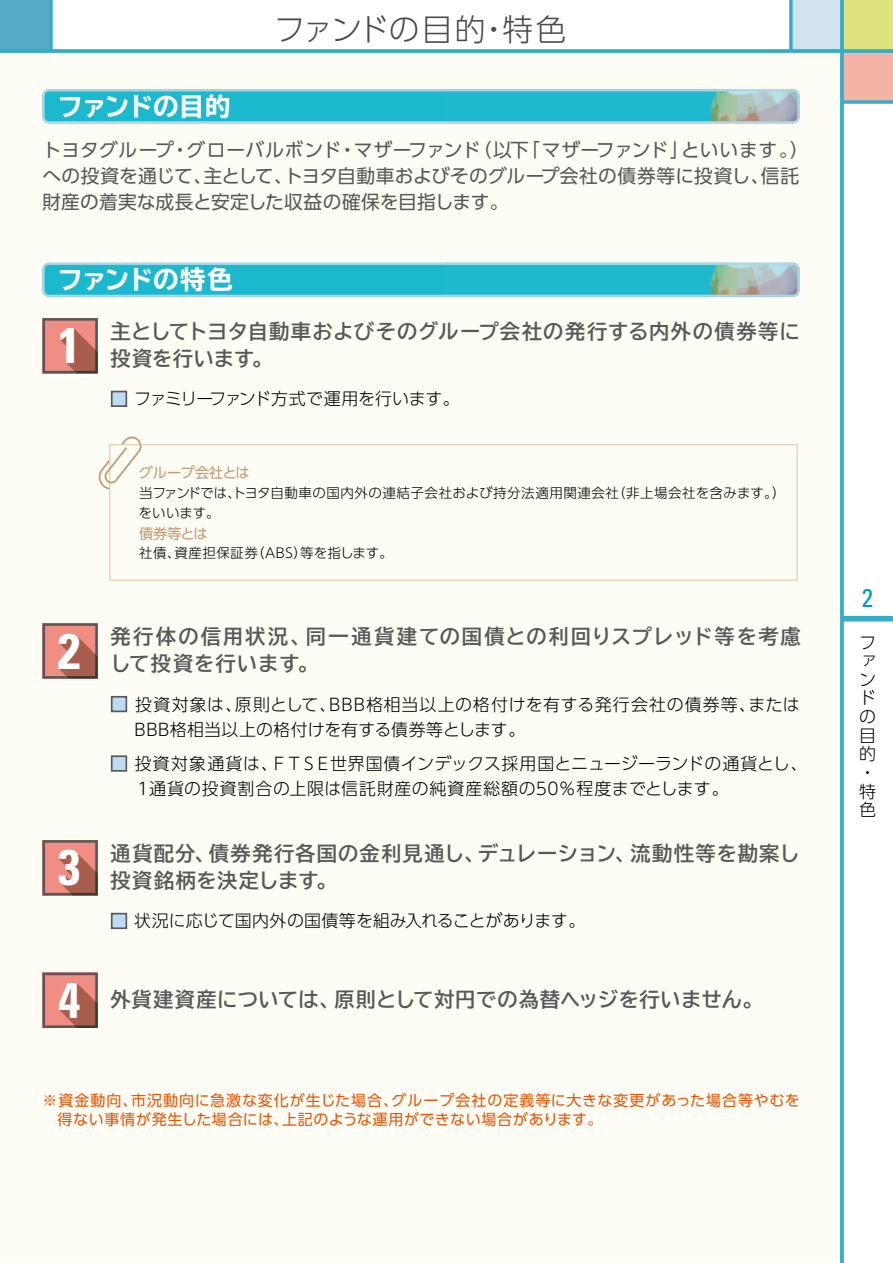
<style>
.page{position:relative;width:893px;height:1263px;background:#fff}
.page>*{position:absolute;margin:0;border:0;box-sizing:border-box;transform-origin:0 0}
.t1{font:700 condensed 49.95px "Univers";color:#fff}
.t2{font:300 30.75px "UD Shin Go Pro";letter-spacing:.005em;color:#4c4948}
.t3{font:700 expanded 25.5px "TBUD Go Std";letter-spacing:-.025em;color:#fff}
.t4{font:condensed 25.5px "Univers";color:#0099bd}
.t5{font:700 20.25px/26.7px "TBUD Go Std";letter-spacing:.045em;color:#595757}
.t6{font:700 20.25px "TBUD Go Std";letter-spacing:.095em;color:#595757}
.t7{font:700 20.25px "TBUD Go Std";letter-spacing:.025em;color:#595757}
.t8{font:18.75px/26.2px "UD Shin Go Pro";letter-spacing:.005em;color:#595757}
.t9{font:300 16.95px/18.6px "UD Shin Go Pro";letter-spacing:.015em;color:#000}
.t10{font:300 16.95px/25.5px "UD Shin Go Pro";letter-spacing:.035em;color:#000}
.t11{font:300 16.95px "UD Shin Go Pro";letter-spacing:-.005em;color:#000}
.t12{font:300 16.95px "UD Shin Go Pro";letter-spacing:-.02em;color:#000}
.t13{font:15px/19.2px "UD Shin Go Pro";letter-spacing:.05em;color:#ea5504}
.t14{font:14.25px "UD Shin Go Pro";letter-spacing:-.01em;color:#c49a72}
.t15{font:300 13.5px/20.2px "UD Shin Go Pro";letter-spacing:.04em;color:#000}
.t16{font:300 13.5px "UD Shin Go Pro";letter-spacing:.01em;color:#000}
.s1{color:#bbdcf4}
</style>
<div class="page">
<div style="left:0;top:51px;width:842px;height:1212px;background:#fdfcf5"></div>
<div style="left:791px;top:0;width:51px;height:51px;background:#d1e4ed"></div>
<div style="left:842px;top:0;width:51px;height:51px;background:#dfe37f"></div>
<div style="left:0;top:0;width:51px;height:51px;background:#57abc9"></div>
<div style="left:842px;top:51px;width:51px;height:51px;background:#f5b3a8"></div>
<svg style="left:49px;top:0;width:4px;height:49px"></svg>
<div style="left:842px;top:616px;width:51px;height:5px;background:#34acc6"></div>
<svg style="left:840px;top:0;width:4px;height:1263px;background:#40b0c8"></svg>
<svg style="left:0;top:49px;width:893px;height:4px;background:#3fb0c8"></svg>
<svg style="left:842px;top:100px;width:51px;height:4px"></svg>
<svg style="left:789px;top:0;width:4px;height:51px"></svg>
<svg style="left:43px;top:89px;width:756px;height:34px;background:#3cbccd"></svg>
<svg style="left:43px;top:263px;width:756px;height:34px;background:#3cbccd"></svg>
<svg style="left:43px;top:318px;width:55px;height:55px;background:#c4776d"></svg>
<div style="left:111px;top:391px;width:16px;height:16px;border:2px solid #595757"></div>
<div style="left:111px;top:913px;width:16px;height:16px;border:2px solid #595757"></div>
<div style="left:111px;top:696px;width:16px;height:16px;border:2px solid #595757"></div>
<div style="left:111px;top:755px;width:16px;height:17px;border:2px solid #595757"></div>
<svg style="left:43px;top:623px;width:55px;height:56px;background:#ba7166"></svg>
<svg style="left:43px;top:840px;width:55px;height:55px;background:#bd7267"></svg>
<svg style="left:109px;top:444px;width:689px;height:137px"></svg>
<svg style="left:98px;top:437px;width:44px;height:52px"></svg>
<svg style="left:43px;top:973px;width:55px;height:55px;background:#bb7166"></svg>
<h3 class="t3" style="left:57px;top:92px;width:175px">ファンドの目的</h3>
<h2 class="t2" style="left:274px;top:4px;width:294px">ファンドの目的・特色</h2>
<p class="t8" style="left:43px;top:136px;width:768px">トヨタグループ・グローバルボンド・マザーファンド（以下「マザーファンド」といいます。）への投資を通じて、主として、トヨタ自動車およびそのグループ会社の債券等に投資し、信託財産の着実な成長と安定した収益の確保を目指します。</p>
<h3 class="t3" style="left:57px;top:265px;width:177px">ファンドの特色</h3>
<h1 class="t1" style="left:58px;top:315px;width:24px">1</h1>
<p class="t12" style="left:111px;top:385px;width:351px"><span class="s1">■</span> ファミリーファンド方式で運用を行います。</p>
<p class="t5" style="left:111px;top:318px;width:691px">主としてトヨタ自動車およびそのグループ会社の発行する内外の債券等に投資を行います。</p>
<h1 class="t1" style="left:58px;top:620px;width:24px">2</h1>
<h1 class="t1" style="left:58px;top:837px;width:24px">3</h1>
<p class="t14" style="left:139px;top:461px;width:112px">グループ会社とは</p>
<p class="t15" style="left:139px;top:482px;width:648px">当ファンドでは、トヨタ自動車の国内外の連結子会社および持分法適用関連会社（非上場会社を含みます。）をいいます。</p>
<p class="t14" style="left:139px;top:522px;width:70px">債券等とは</p>
<p class="t16" style="left:139px;top:542px;width:256px">社債、資産担保証券（ＡＢＳ）等を指します。</p>
<p class="t6" style="left:111px;top:620px;width:692px">発行体の信用状況、同一通貨建ての国債との利回りスプレッド等を考慮</p>
<p class="t5" style="left:111px;top:650px;width:209px">して投資を行います。</p>
<p class="t10" style="left:135px;top:691px;width:667px;text-indent:-24px"><span class="s1">■</span> 投資対象は、原則として、BBB格相当以上の格付けを有する発行会社の債券等、または<br>BBB格相当以上の格付けを有する債券等とします。</p>
<p class="t9" style="left:135px;top:750px;width:675px;line-height:25.5px;text-indent:-24px"><span class="s1">■</span> 投資対象通貨は、ＦＴＳＥ世界国債インデックス採用国とニュージーランドの通貨とし、<br>１通貨の投資割合の上限は信託財産の純資産総額の50％程度までとします。</p>
<p class="t5" style="left:111px;top:840px;width:691px">通貨配分、債券発行各国の金利見通し、デュレーション、流動性等を勘案し</p>
<p class="t5" style="left:111px;top:867px;width:228px">投資銘柄を決定します。</p>
<p class="t11" style="left:111px;top:907px;width:476px"><span class="s1">■</span> 状況に応じて国内外の国債等を組み入れることがあります。</p>
<h1 class="t1" style="left:58px;top:969px;width:24px">4</h1>
<p class="t7" style="left:111px;top:983px;width:654px">外貨建資産については、原則として対円での為替ヘッジを行いません。</p>
<p class="t13" style="left:58px;top:1090px;width:744px;text-indent:-15px">※資金動向、市況動向に急激な変化が生じた場合、グループ会社の定義等に大きな変更があった場合等やむを得ない事情が発生した場合には、上記のような運用ができない場合があります。</p>
<h3 class="t4" style="left:862px;top:582px;width:13px">2</h3>
<p class="t9" style="left:859px;top:632px;width:18px">ファンドの目的・特色</p>
</div>
